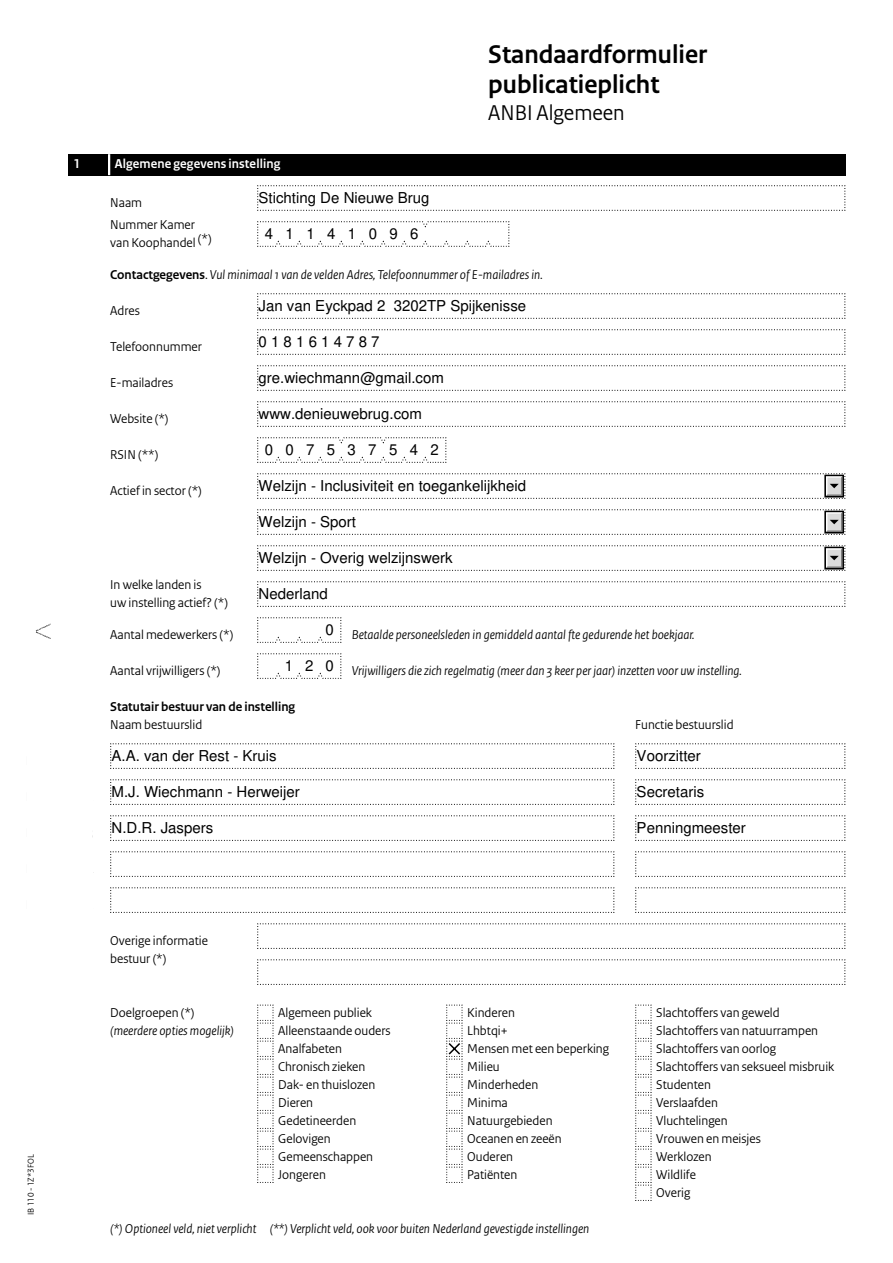
<style>
.page{position:relative;width:893px;height:1263px;background:#fff}
.page>*{position:absolute;margin:0;border:0;box-sizing:border-box;transform-origin:0 0}
.t1{font:700 27px/30px "Rijksoverheid Sans Heading";color:#000}
.t2{font:22.5px "Rijksoverheid Sans Heading";color:#000}
.t3{font:15px "Helvetica";color:#000}
.t4{font:15px "Helvetica";letter-spacing:.825em;color:#000}
.t5{font:15px "Helvetica";letter-spacing:.83em;color:#000}
.t6{font:13.5px/18px "Rijksoverheid Sans Heading";color:#000}
.t7{font:italic 13.5px "Rijksoverheid Sans Heading";color:#000}
.t8{font:700 13.5px "Rijksoverheid Sans Heading";color:#000}
.t9{font:700 13.5px "Rijksoverheid Sans Heading";letter-spacing:.01em;color:#fff}
.t10{font:9px "Rijksoverheid Sans Heading";color:#000}
.s1{font-weight:700;font-style:normal}
.s2{font-style:normal}
</style>
<div class="page">
<svg style="left:257px;top:185px;width:589px;height:26px"></svg>
<svg style="left:110px;top:743px;width:505px;height:26px"></svg>
<svg style="left:635px;top:743px;width:211px;height:26px"></svg>
<svg style="left:257px;top:401px;width:589px;height:26px"></svg>
<svg style="left:110px;top:815px;width:505px;height:26px"></svg>
<svg style="left:635px;top:815px;width:211px;height:26px"></svg>
<svg style="left:257px;top:293px;width:589px;height:26px"></svg>
<svg style="left:257px;top:329px;width:589px;height:26px"></svg>
<svg style="left:257px;top:365px;width:589px;height:26px"></svg>
<svg style="left:110px;top:779px;width:505px;height:26px"></svg>
<svg style="left:635px;top:779px;width:211px;height:26px"></svg>
<svg style="left:110px;top:851px;width:505px;height:26px"></svg>
<svg style="left:635px;top:851px;width:211px;height:26px"></svg>
<svg style="left:110px;top:887px;width:505px;height:26px"></svg>
<svg style="left:635px;top:887px;width:211px;height:26px"></svg>
<svg style="left:257px;top:581px;width:589px;height:26px"></svg>
<svg style="left:257px;top:437px;width:190px;height:26px"></svg>
<svg style="left:257px;top:1004px;width:17px;height:179px"></svg>
<svg style="left:635px;top:1004px;width:17px;height:197px"></svg>
<svg style="left:257px;top:617px;width:85px;height:26px"></svg>
<svg style="left:257px;top:653px;width:85px;height:26px"></svg>
<svg style="left:257px;top:221px;width:253px;height:26px"></svg>
<svg style="left:257px;top:923px;width:589px;height:26px"></svg>
<svg style="left:257px;top:959px;width:589px;height:26px"></svg>
<svg style="left:36px;top:624px;width:15px;height:15px"></svg>
<div style="left:68px;top:154px;width:777px;height:21px;background:#000"></div>
<hr style="left:108px;top:154px;width:2px;height:21px;background:#fff">
<svg style="left:257px;top:473px;width:589px;height:26px"></svg>
<svg style="left:257px;top:509px;width:589px;height:26px"></svg>
<svg style="left:257px;top:545px;width:589px;height:26px"></svg>
<svg style="left:446px;top:1004px;width:17px;height:179px"></svg>
<p class="t10" style="left:27px;top:1215px;width:62px;rotate:-90deg">IB 110 - 1Z*3FOL</p>
<h1 class="t1" style="left:488px;top:41px;width:220px">Standaardformulier publicatieplicht</h1>
<h2 class="t2" style="left:488px;top:104px;width:138px">ANBI Algemeen</h2>
<p class="t9" style="left:74px;top:159px;width:8px">1</p>
<p class="t9" style="left:115px;top:159px;width:167px">Algemene gegevens instelling</p>
<p class="t6" style="left:110px;top:193px;width:86px;line-height:21.8px">Naam<br>Nummer Kamer</p>
<p class="t6" style="left:110px;top:234px;width:103px">van Koophandel (*)</p>
<p class="t7" style="left:110px;top:270px;width:434px"><span class="s1">Contactgegevens</span><span class="s2">.</span> Vul minimaal 1 van de velden Adres, Telefoonnummer of E-mailadres in.</p>
<p class="t6" style="left:110px;top:303px;width:31px">Adres</p>
<p class="t6" style="left:110px;top:339px;width:93px">Telefoonnummer</p>
<p class="t6" style="left:110px;top:375px;width:64px">E-mailadres</p>
<p class="t6" style="left:110px;top:411px;width:60px">Website (*)</p>
<p class="t6" style="left:110px;top:447px;width:50px">RSIN (**)</p>
<p class="t6" style="left:110px;top:483px;width:93px">Actief in sector (*)</p>
<p class="t3" style="left:259px;top:192px;width:172px">Stichting De Nieuwe Brug</p>
<p class="t5" style="left:265px;top:228px;width:155px">41141096</p>
<p class="t3" style="left:259px;top:300px;width:269px">Jan van Eyckpad 2 3202TP Spijkenisse</p>
<p class="t3" style="left:259px;top:336px;width:122px">0 1 8 1 6 1 4 7 8 7</p>
<p class="t3" style="left:259px;top:372px;width:187px">gre.wiechmann@gmail.com</p>
<p class="t3" style="left:259px;top:408px;width:165px">www.denieuwebrug.com</p>
<p class="t4" style="left:265px;top:444px;width:175px">007537542</p>
<p class="t3" style="left:259px;top:480px;width:269px">Welzijn - Inclusiviteit en toegankelijkheid</p>
<p class="t3" style="left:259px;top:516px;width:99px">Welzijn - Sport</p>
<p class="t3" style="left:259px;top:552px;width:196px">Welzijn - Overig welzijnswerk</p>
<p class="t3" style="left:259px;top:588px;width:71px">Nederland</p>
<p class="t3" style="left:326px;top:624px;width:10px">0</p>
<p class="t3" style="left:285px;top:660px;width:50px">120</p>
<p class="t6" style="left:110px;top:576px;width:119px">In welke landen is<br>uw instelling actief? (*)</p>
<p class="t6" style="left:110px;top:627px;width:125px">Aantal medewerkers (*)</p>
<p class="t7" style="left:352px;top:630px;width:344px">Betaalde personeelsleden in gemiddeld aantal fte gedurende het boekjaar.</p>
<p class="t6" style="left:110px;top:663px;width:112px">Aantal vrijwilligers (*)</p>
<p class="t7" style="left:352px;top:666px;width:392px">Vrijwilligers die zich regelmatig (meer dan 3 keer per jaar) inzetten voor uw instelling.</p>
<p class="t8" style="left:110px;top:702px;width:186px">Statutair bestuur van de instelling</p>
<p class="t6" style="left:110px;top:717px;width:94px">Naam bestuurslid</p>
<p class="t6" style="left:635px;top:717px;width:100px">Functie bestuurslid</p>
<p class="t3" style="left:112px;top:750px;width:167px">A.A. van der Rest - Kruis</p>
<p class="t3" style="left:637px;top:750px;width:66px">Voorzitter</p>
<p class="t3" style="left:112px;top:786px;width:190px">M.J. Wiechmann - Herweijer</p>
<p class="t3" style="left:637px;top:786px;width:69px">Secretaris</p>
<p class="t3" style="left:112px;top:822px;width:103px">N.D.R. Jaspers</p>
<p class="t3" style="left:637px;top:822px;width:111px">Penningmeester</p>
<p class="t6" style="left:110px;top:933px;width:99px">Overige informatie bestuur (*)</p>
<p class="t6" style="left:278px;top:1005px;width:114px">Algemeen publiek<br>Alleenstaande ouders<br>Analfabeten<br>Chronisch zieken<br>Dak- en thuislozen<br>Dieren<br>Gedetineerden<br>Gelovigen<br>Gemeenschappen<br>Jongeren</p>
<p class="t6" style="left:467px;top:1005px;width:143px">Kinderen<br>Lhbtqi+<br>Mensen met een beperking<br>Milieu<br>Minderheden<br>Minima<br>Natuurgebieden<br>Oceanen en zeeën<br>Ouderen<br>Patiënten</p>
<p class="t6" style="left:656px;top:1005px;width:180px">Slachtoffers van geweld<br>Slachtoffers van natuurrampen<br>Slachtoffers van oorlog<br>Slachtoffers van seksueel misbruik<br>Studenten<br>Verslaafden<br>Vluchtelingen<br>Vrouwen en meisjes<br>Werklozen<br>Wildlife<br>Overig</p>
<p class="t7" style="left:110px;top:1224px;width:481px">(*) Optioneel veld, niet verplicht (**) Verplicht veld, ook voor buiten Nederland gevestigde instellingen</p>
<p class="t6" style="left:110px;top:1005px;width:86px">Doelgroepen (*)</p>
<p class="t7" style="left:110px;top:1026px;width:125px">(meerdere opties mogelijk)</p>
</div>
